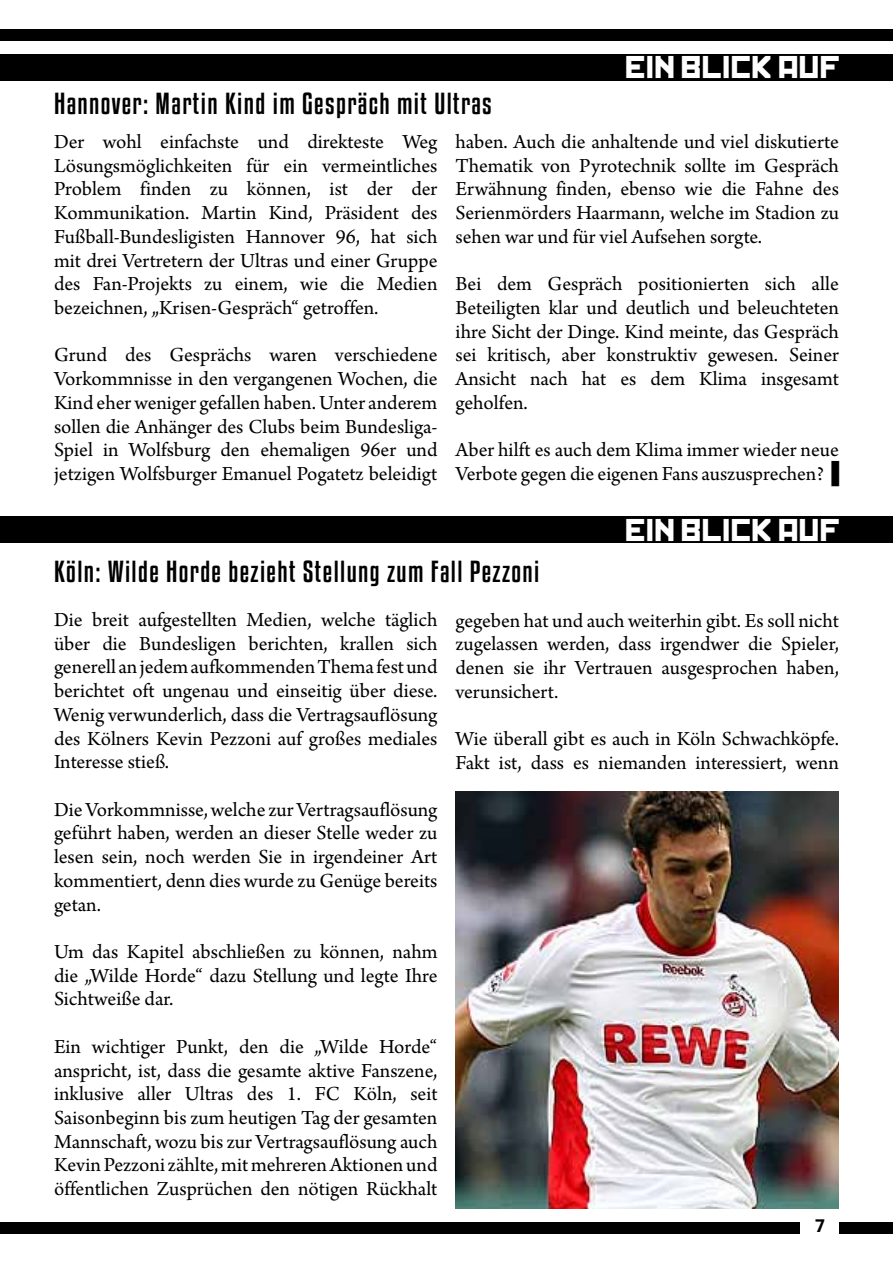
<style>
.page{position:relative;width:893px;height:1263px;background:#fff}
.page>*{position:absolute;margin:0;border:0;box-sizing:border-box;transform-origin:0 0}
.t1{font:30px "Kremlin";color:#fff}
.t2{font:27px "Kenyan Coffee Rg";letter-spacing:.05em;color:#000}
.t3{font:21px/23.7px "Arno Pro";color:#000;text-align:justify}
.t4{font:700 18px "Khmer UI";color:#000}
.s1{font-family:"Times New Roman"}
</style>
<div class="page">
<div style="left:0;top:1222px;width:893px;height:11px;background:#000"></div>
<div style="left:801px;top:1209px;width:38px;height:34px;background:#fff"></div>
<div style="left:0;top:30px;width:893px;height:11px;background:#000"></div>
<div style="left:0;top:54px;width:893px;height:26px;background:#000"></div>
<div style="left:0;top:516px;width:893px;height:26px;background:#000"></div>
<img style="left:455px;top:791px;width:384px;height:418px">
<h1 class="t1" style="left:626px;top:56px;width:217px">EIN BLICK AUF</h1>
<p class="t2" style="left:54px;top:87px;width:439px">Hannover: Martin Kind im Gespräch mit Ultras</p>
<p class="t3" style="left:54px;top:131px;width:385px">Der wohl einfachste und direkteste Weg Lösungsmöglichkeiten für ein vermeintliches Problem finden zu können, ist der der Kommunikation. Martin Kind, Präsident des Fußball-Bundesligisten Hannover 96, hat sich mit drei Vertretern der Ultras und einer Gruppe des Fan-Projekts zu einem, wie die Medien bezeichnen, „Krisen-Gespräch“ getroffen.</p>
<p class="t3" style="left:54px;top:344px;width:385px">Grund des Gesprächs waren verschiedene Vorkommnisse in den vergangenen Wochen, die Kind eher weniger gefallen haben. Unter anderem sollen die Anhänger des Clubs beim Bundesliga-Spiel in Wolfsburg den ehemaligen 96er und jetzigen Wolfsburger Emanuel Pogatetz beleidigt</p>
<p class="t3" style="left:455px;top:131px;width:385px">haben. Auch die anhaltende und viel diskutierte Thematik von Pyrotechnik sollte im Gespräch Erwähnung finden, ebenso wie die Fahne des Serienmörders Haarmann, welche im Stadion zu sehen war und für viel Aufsehen sorgte.</p>
<p class="t3" style="left:455px;top:273px;width:385px">Bei dem Gespräch positionierten sich alle Beteiligten klar und deutlich und beleuchteten ihre Sicht der Dinge. Kind meinte, das Gespräch sei kritisch, aber konstruktiv gewesen. Seiner Ansicht nach hat es dem Klima insgesamt geholfen.</p>
<p class="t3" style="left:455px;top:439px;width:385px">Aber hilft es auch dem Klima immer wieder neue<br>Verbote gegen die eigenen Fans auszusprechen?<span class="s1">▐</span></p>
<h1 class="t1" style="left:626px;top:518px;width:217px">EIN BLICK AUF</h1>
<p class="t2" style="left:54px;top:555px;width:487px">Köln: Wilde Horde bezieht Stellung zum Fall Pezzoni</p>
<p class="t3" style="left:54px;top:609px;width:385px">Die breit aufgestellten Medien, welche täglich über die Bundesligen berichten, krallen sich generell an jedem aufkommenden Thema fest und berichtet oft ungenau und einseitig über diese.<br>Wenig verwunderlich, dass die Vertragsauflösung des Kölners Kevin Pezzoni auf großes mediales Interesse stieß.</p>
<p class="t3" style="left:54px;top:799px;width:385px">Die Vorkommnisse, welche zur Vertragsauflösung geführt haben, werden an dieser Stelle weder zu lesen sein, noch werden Sie in irgendeiner Art kommentiert, denn dies wurde zu Genüge bereits getan.</p>
<p class="t3" style="left:54px;top:941px;width:385px">Um das Kapitel abschließen zu können, nahm die „Wilde Horde“ dazu Stellung und legte Ihre Sichtweiße dar.</p>
<p class="t3" style="left:54px;top:1036px;width:385px">Ein wichtiger Punkt, den die „Wilde Horde“ anspricht, ist, dass die gesamte aktive Fanszene, inklusive aller Ultras des 1. FC Köln, seit Saisonbeginn bis zum heutigen Tag der gesamten Mannschaft, wozu bis zur Vertragsauflösung auch Kevin Pezzoni zählte, mit mehreren Aktionen und öffentlichen Zusprüchen den nötigen Rückhalt</p>
<p class="t3" style="left:455px;top:610px;width:385px">gegeben hat und auch weiterhin gibt. Es soll nicht zugelassen werden, dass irgendwer die Spieler, denen sie ihr Vertrauen ausgesprochen haben, verunsichert.</p>
<p class="t3" style="left:455px;top:728px;width:385px">Wie überall gibt es auch in Köln Schwachköpfe.<br>Fakt ist, dass es niemanden interessiert, wenn</p>
<p class="t4" style="left:815px;top:1215px;width:12px">7</p>
</div>
